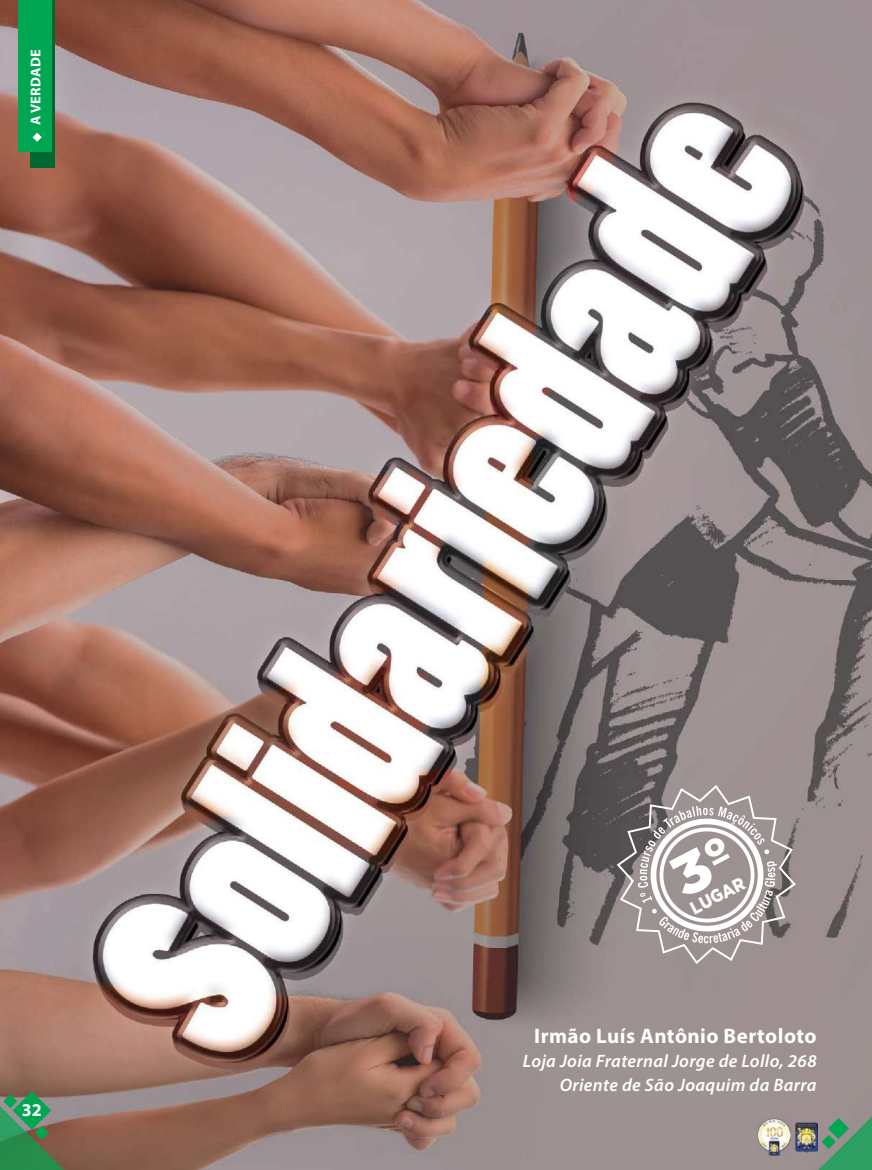
<style>
.page{position:relative;width:872px;height:1170px;background:#fff}
.page>*{position:absolute;margin:0;border:0;box-sizing:border-box;transform-origin:0 0}
.t1{font:700 21px "Myriad Pro";letter-spacing:.02em;color:#fff}
.t2{font:italic 600 18px/24px "Myriad Pro";letter-spacing:.02em;color:#fff;text-align:right}
.t3{font:900 18px "Gotham";color:#fff;scale:.89 1}
.t4{font:700 18px "Myriad Pro";color:#fff}
.t5{font:700 14.25px "Myriad Pro";letter-spacing:.02em;color:#fff}
</style>
<div class="page">
<img style="left:0;top:0;width:872px;height:1169px">
<div style="left:30px;top:0;width:25px;height:167px;background:#006930"></div>
<div style="left:18px;top:0;width:34px;height:151px;background:#00a651"></div>
<svg style="left:33px;top:133px;width:9px;height:9px"></svg>
<svg style="left:0;top:1084px;width:85px;height:85px;background:#5d7c5a"></svg>
<svg style="left:797px;top:1116px;width:75px;height:53px;background:#5e9776"></svg>
<img style="left:796px;top:1121px;width:21px;height:31px">
<img style="left:757px;top:1117px;width:33px;height:38px">
<svg style="left:615px;top:783px;width:182px;height:182px;background:#a39b9b"></svg>
<p class="t5" style="left:26px;top:125px;width:77px;rotate:-90deg">A VERDADE</p>
<p class="t4" style="left:22px;top:1098px;width:21px">32</p>
<p class="t3" style="left:687px;top:899px;width:67px;rotate:-28deg">LUGAR</p>
<p class="t1" style="left:534px;top:1022px;width:284px">Irmão Luís Antônio Bertoloto</p>
<p class="t2" style="left:523px;top:1048px;width:295px">Loja Joia Fraternal Jorge de Lollo, 268<br>Oriente de São Joaquim da Barra</p>
</div>
